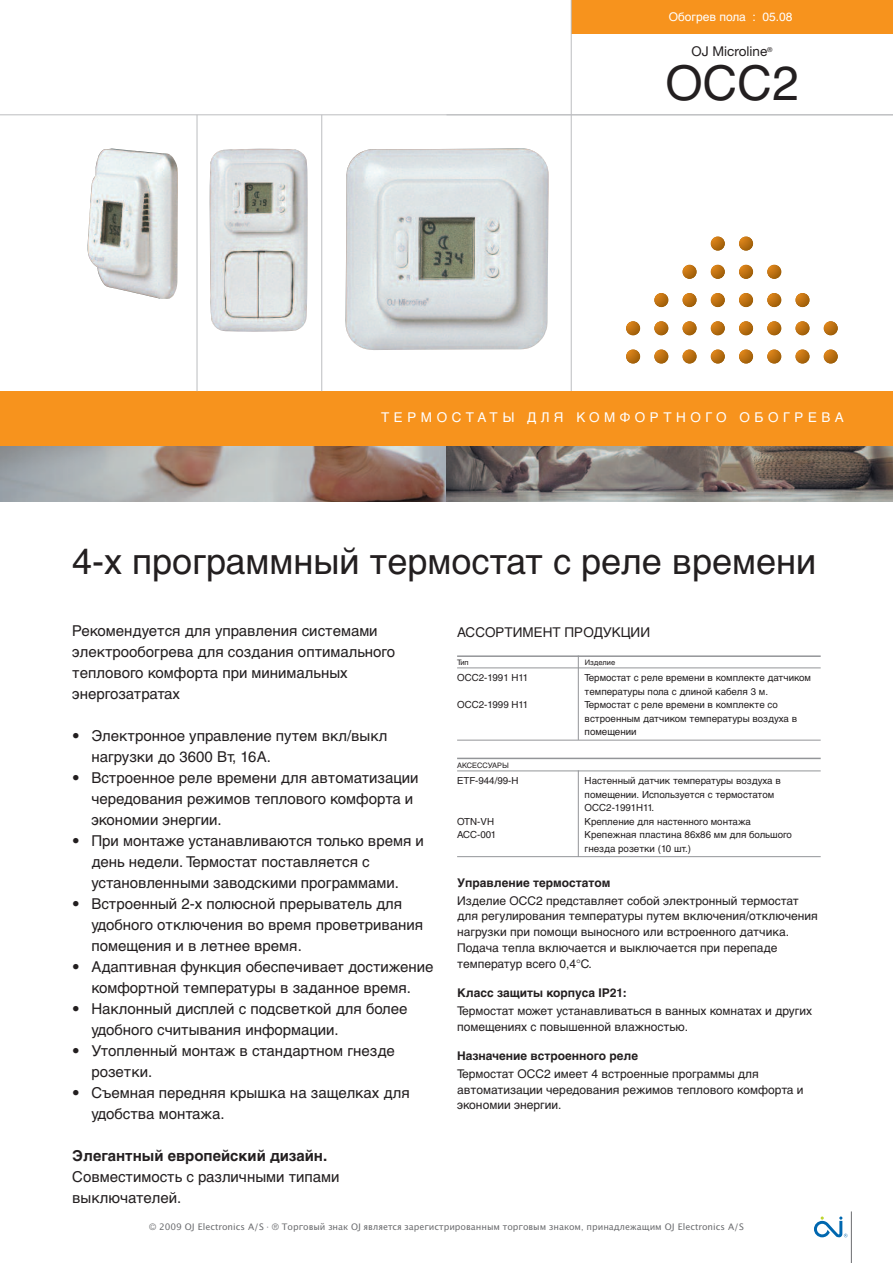
<style>
.page{position:relative;width:893px;height:1263px;background:#fff}
.page>*{position:absolute;margin:0;border:0;box-sizing:border-box;transform-origin:0 0}
.t1{font:48px "Helvetica LTCYR";color:#231f20}
.t2{font:36px "Helvetica LTCYR";color:#231f20}
.t3{font:15px/21px "Helvetica LTCYR";color:#231f20}
.t4{font:700 15px "Helvetica LTCYR";color:#231f20}
.t5{font:13.5px "Helvetica LTCYR";letter-spacing:.335em;color:#fff}
.t6{font:13.5px "Helvetica LTCYR";color:#231f20}
.t7{font:13.5px "Helvetica Neue";color:#231f20}
.t8{font:12px/15.8px "Helvetica LTCYR";color:#231f20}
.t9{font:700 12px "Helvetica LTCYR";color:#231f20}
.t10{font:12px "Helvetica LTCYR";color:#fff}
.t11{font:9.75px/13.5px "Helvetica LTCYR";color:#231f20}
.t12{font:9px "Lucida Grande";color:#6c6d70}
.t13{font:7.5px "Helvetica LTCYR";color:#231f20}
.s1{font-family:"Helvetica Neue";font-weight:300}
</style>
<div class="page">
<hr style="left:851px;top:1211px;width:1px;height:52px;background:#6c6d70">
<svg style="left:814px;top:1216px;width:33px;height:22px"></svg>
<div style="left:571px;top:0;width:322px;height:34px;background:#f7931d"></div>
<hr style="left:571px;top:0;width:1px;height:391px;background:#bcbdc0">
<div style="left:0;top:391px;width:893px;height:55px;background:#f7931d"></div>
<img style="left:0;top:446px;width:446px;height:56px">
<svg style="left:446px;top:446px;width:447px;height:56px;background:#78706d"></svg>
<svg style="left:711px;top:236px;width:14px;height:15px"></svg>
<svg style="left:739px;top:236px;width:14px;height:15px"></svg>
<svg style="left:682px;top:265px;width:15px;height:14px"></svg>
<svg style="left:711px;top:265px;width:14px;height:14px"></svg>
<svg style="left:739px;top:265px;width:14px;height:14px"></svg>
<svg style="left:767px;top:265px;width:14px;height:14px"></svg>
<svg style="left:654px;top:293px;width:14px;height:14px"></svg>
<svg style="left:682px;top:293px;width:15px;height:14px"></svg>
<svg style="left:711px;top:293px;width:14px;height:14px"></svg>
<svg style="left:739px;top:293px;width:14px;height:14px"></svg>
<svg style="left:767px;top:293px;width:14px;height:14px"></svg>
<svg style="left:795px;top:293px;width:14px;height:14px"></svg>
<svg style="left:626px;top:321px;width:14px;height:14px"></svg>
<svg style="left:654px;top:321px;width:14px;height:14px"></svg>
<svg style="left:682px;top:321px;width:15px;height:14px"></svg>
<svg style="left:711px;top:321px;width:14px;height:14px"></svg>
<svg style="left:739px;top:321px;width:14px;height:14px"></svg>
<svg style="left:767px;top:321px;width:14px;height:14px"></svg>
<svg style="left:795px;top:321px;width:14px;height:14px"></svg>
<svg style="left:824px;top:321px;width:14px;height:14px"></svg>
<svg style="left:626px;top:349px;width:14px;height:15px"></svg>
<svg style="left:654px;top:349px;width:14px;height:15px"></svg>
<svg style="left:682px;top:349px;width:15px;height:15px"></svg>
<svg style="left:711px;top:349px;width:14px;height:15px"></svg>
<svg style="left:739px;top:349px;width:14px;height:15px"></svg>
<svg style="left:767px;top:349px;width:14px;height:15px"></svg>
<svg style="left:795px;top:349px;width:14px;height:15px"></svg>
<svg style="left:824px;top:349px;width:14px;height:15px"></svg>
<hr style="left:457px;top:655px;width:364px;height:2px;background:#939598">
<hr style="left:457px;top:668px;width:364px;height:1px;background:#939598">
<hr style="left:457px;top:740px;width:364px;height:1px;background:#939598">
<hr style="left:457px;top:758px;width:364px;height:1px;background:#939598">
<hr style="left:457px;top:771px;width:364px;height:1px;background:#939598">
<hr style="left:457px;top:856px;width:364px;height:1px;background:#939598">
<hr style="left:578px;top:655px;width:1px;height:85px;background:#939598">
<hr style="left:578px;top:770px;width:1px;height:87px;background:#939598">
<hr style="left:321px;top:115px;width:1px;height:276px;background:#bcbdc0">
<hr style="left:197px;top:115px;width:1px;height:276px;background:#bcbdc0">
<hr style="left:0;top:114px;width:893px;height:1px;background:#bcbdc0">
<img style="left:345px;top:148px;width:204px;height:202px">
<img style="left:210px;top:149px;width:98px;height:183px">
<img style="left:87px;top:148px;width:91px;height:151px">
<p class="t10" style="left:669px;top:13px;width:125px">Обогрев пола : 05.08</p>
<p class="t7" style="left:691px;top:47px;width:83px">OJ Microline<sup>®</sup></p>
<h1 class="t1" style="left:665px;top:66px;width:135px">OCC2</h1>
<p class="t5" style="left:381px;top:412px;width:464px">ТЕРМОСТАТЫ ДЛЯ КОМФОРТНОГО ОБОГРЕВА</p>
<h2 class="t2" style="left:72px;top:548px;width:745px">4-х программный термостат с реле времени</h2>
<p class="t3" style="left:72px;top:621px;width:324px">Рекомендуется для управления системами электрообогрева для создания оптимального теплового комфорта при минимальных энергозатратах</p>
<p class="t3" style="left:91px;top:726px;width:297px;text-indent:-19px">• Электронное управление путем вкл/выкл нагрузки до 3600 Вт, 16А.</p>
<p class="t3" style="left:91px;top:768px;width:328px;text-indent:-19px">• Встроенное реле времени для автоматизации чередования режимов теплового комфорта и экономии энергии.</p>
<p class="t3" style="left:91px;top:831px;width:334px;text-indent:-19px">• При монтаже устанавливаются только время и день недели. Термостат поставляется с установленными заводскими программами.</p>
<p class="t3" style="left:91px;top:894px;width:333px;text-indent:-19px">• Встроенный 2-х полюсной прерыватель для удобного отключения во время проветривания помещения и в летнее время.</p>
<p class="t3" style="left:72px;top:957px;width:363px;text-align:center">• Адаптивная функция обеспечивает достижение комфортной температуры в заданное время.</p>
<p class="t3" style="left:91px;top:999px;width:317px;text-indent:-19px">• Наклонный дисплей с подсветкой для более удобного считывания информации.</p>
<p class="t3" style="left:91px;top:1041px;width:305px;text-indent:-19px">• Утопленный монтаж в стандартном гнезде розетки.</p>
<p class="t3" style="left:91px;top:1083px;width:320px;text-indent:-19px">• Съемная передняя крышка на защелках для удобства монтажа.</p>
<p class="t4" style="left:72px;top:1150px;width:256px">Элегантный европейский дизайн.</p>
<p class="t3" style="left:72px;top:1167px;width:269px">Совместимость с различными типами выключателей.</p>
<p class="t6" style="left:457px;top:627px;width:194px">АССОРТИМЕНТ ПРОДУКЦИИ</p>
<p class="t13" style="left:457px;top:659px;width:13px">Тип</p>
<p class="t13" style="left:585px;top:659px;width:32px">Изделие</p>
<p class="t11" style="left:457px;top:672px;width:73px">OСС2-1991 H11</p>
<p class="t11" style="left:585px;top:672px;width:228px">Термостат с реле времени в комплекте датчиком температуры пола с длиной кабеля 3 м.</p>
<p class="t11" style="left:457px;top:699px;width:73px">OСС2-1999 H11</p>
<p class="t11" style="left:585px;top:699px;width:214px">Термостат с реле времени в комплекте со встроенным датчиком температуры воздуха в помещении</p>
<p class="t13" style="left:457px;top:762px;width:53px">АКСЕССУАРЫ</p>
<p class="t11" style="left:457px;top:775px;width:63px">ETF-944/99-H</p>
<p class="t11" style="left:585px;top:775px;width:198px">Настенный датчик температуры воздуха в помещении. Используется с термостатом<br>ОСС2-1991Н11.</p>
<p class="t11" style="left:457px;top:815px;width:38px">OTN-VH</p>
<p class="t11" style="left:585px;top:815px;width:168px">Крепление для настенного монтажа</p>
<p class="t11" style="left:457px;top:829px;width:40px">ACC-001</p>
<p class="t11" style="left:585px;top:829px;width:209px">Крепежная пластина 86х86 мм для большого гнезда розетки (10 шт.)</p>
<p class="t9" style="left:457px;top:878px;width:155px">Управление термостатом</p>
<p class="t8" style="left:457px;top:894px;width:362px">Изделие ОСС2 представляет собой электронный термостат для регулирования температуры путем включения/отключения нагрузки при помощи выносного или встроенного датчика.<br>Подача тепла включается и выключается при перепаде температур всего 0,4°С.</p>
<p class="t9" style="left:457px;top:988px;width:171px">Класс защиты корпуса IP21:</p>
<p class="t8" style="left:457px;top:1004px;width:357px">Термостат может устанавливаться в ванных комнатах и других помещениях с повышенной влажностью.</p>
<p class="t9" style="left:457px;top:1051px;width:183px">Назначение встроенного реле</p>
<p class="t8" style="left:457px;top:1067px;width:348px">Термостат ОСС2 имеет 4 встроенные программы для автоматизации чередования режимов теплового комфорта и экономии энергии.</p>
<p class="t12" style="left:149px;top:1222px;width:596px"><span class="s1">©</span> 2009 OJ Electronics A/S <span class="s1">· ®</span> Торговый знак OJ является зарегистрированным торговым знаком<span class="s1">,</span> принадлежащим OJ Electronics A/S</p>
</div>
